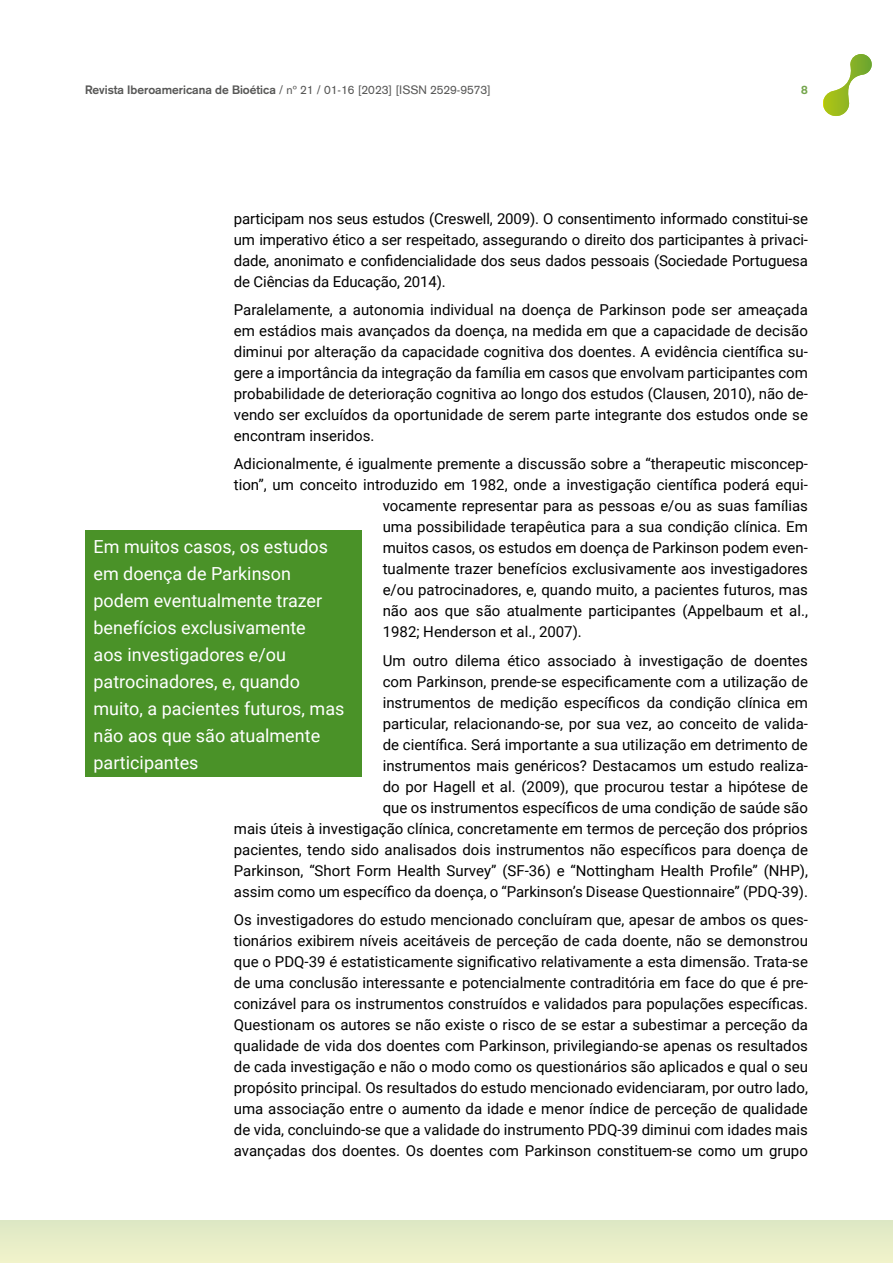
<style>
.page{position:relative;width:893px;height:1263px;background:#fff}
.page>*{position:absolute;margin:0;border:0;box-sizing:border-box;transform-origin:0 0}
.Texto_entresacado{font:18px/27px "Roboto";color:#fff}
.t1{font:15px/21px "Roboto";color:#000;text-align:justify}
.t2{font:12px "Akzidenz Grotesk";color:#575756}
.t3{font:700 12px "Akzidenz Grotesk";color:#74a54c}
.s1{font-weight:700}
</style>
<div class="page">
<div style="left:0;top:1220px;width:893px;height:43px;background:#e7edc8"></div>
<svg style="left:823px;top:54px;width:49px;height:62px"></svg>
<div style="left:85px;top:530px;width:276px;height:247px;background:#4a9228"></div>
<p class="t2" style="left:85px;top:83px;width:407px"><span class="s1">Revista Iberoamericana de Bioética</span> / nº 21 / 01-16 [2023] [ISSN 2529-9573]</p>
<p class="t3" style="left:801px;top:83px;width:8px">8</p>
<p class="t1" style="left:234px;top:207px;width:576px">participam nos seus estudos (Creswell, 2009). O consentimento informado constitui-se um imperativo ético a ser respeitado, assegurando o direito dos participantes à privaci&shy;dade, anonimato e confidencialidade dos seus dados pessoais (Sociedade Portuguesa de Ciências da Educação, 2014).</p>
<p class="t1" style="left:234px;top:299px;width:576px">Paralelamente, a autonomia individual na doença de Parkinson pode ser ameaçada em estádios mais avançados da doença, na medida em que a capacidade de decisão diminui por alteração da capacidade cognitiva dos doentes. A evidência científica su&shy;gere a importância da integração da família em casos que envolvam participantes com probabilidade de deterioração cognitiva ao longo dos estudos (Clausen, 2010), não de&shy;vendo ser excluídos da oportunidade de serem parte integrante dos estudos onde se encontram inseridos.</p>
<p class="t1" style="left:234px;top:453px;width:576px">Adicionalmente, é igualmente premente a discussão sobre a “therapeutic misconcep-</p>
<p class="t1" style="left:234px;top:474px;width:576px">tion”, um conceito introduzido em 1982, onde a investigação científica poderá equi-</p>
<p class="t1" style="left:383px;top:495px;width:427px">vocamente representar para as pessoas e/ou as suas famílias</p>
<p class="t1" style="left:383px;top:516px;width:427px">uma possibilidade terapêutica para a sua condição clínica. Em</p>
<p class="t1" style="left:383px;top:537px;width:427px">muitos casos, os estudos em doença de Parkinson podem even-</p>
<p class="t1" style="left:383px;top:558px;width:427px">tualmente trazer benefícios exclusivamente aos investigadores</p>
<p class="t1" style="left:383px;top:579px;width:427px">e/ou patrocinadores, e, quando muito, a pacientes futuros, mas</p>
<p class="t1" style="left:383px;top:600px;width:427px">não aos que são atualmente participantes (Appelbaum et al.,</p>
<p class="t1" style="left:383px;top:621px;width:201px">1982; Henderson et al., 2007).</p>
<p class="t1" style="left:234px;top:649px;width:576px;text-align:right">Um outro dilema ético associado à investigação de doentes<br>com Parkinson, prende-se especificamente com a utilização de<br>instrumentos de medição específicos da condição clínica em<br>particular, relacionando-se, por sua vez, ao conceito de valida-<br>de científica. Será importante a sua utilização em detrimento de<br>instrumentos mais genéricos? Destacamos um estudo realiza-<br>do por Hagell et al. (2009), que procurou testar a hipótese de<br>que os instrumentos específicos de uma condição de saúde são<br>mais úteis à investigação clínica, concretamente em termos de perceção dos próprios pacientes, tendo sido analisados dois instrumentos não específicos para doença de Parkinson, “Short Form Health Survey” (SF-36) e “Nottingham Health Profile” (NHP), assim como um específico da doença, o “Parkinson’s Disease Questionnaire” (PDQ-39).</p>
<p class="t1" style="left:234px;top:908px;width:576px">Os investigadores do estudo mencionado concluíram que, apesar de ambos os ques&shy;tionários exibirem níveis aceitáveis de perceção de cada doente, não se demonstrou que o PDQ-39 é estatisticamente significativo relativamente a esta dimensão. Trata-se de uma conclusão interessante e potencialmente contraditória em face do que é pre&shy;conizável para os instrumentos construídos e validados para populações específicas.<br>Questionam os autores se não existe o risco de se estar a subestimar a perceção da qualidade de vida dos doentes com Parkinson, privilegiando-se apenas os resultados de cada investigação e não o modo como os questionários são aplicados e qual o seu propósito principal. Os resultados do estudo mencionado evidenciaram, por outro lado, uma associação entre o aumento da idade e menor índice de perceção de qualidade de vida, concluindo-se que a validade do instrumento PDQ-39 diminui com idades mais avançadas dos doentes. Os doentes com Parkinson constituem-se como um grupo</p>
<p class="Texto_entresacado" style="left:94px;top:532px;width:252px">Em muitos casos, os estudos em doença de Parkinson podem eventualmente trazer benefícios exclusivamente<br>aos investigadores e/ou patrocinadores, e, quando muito, a pacientes futuros, mas não aos que são atualmente participantes</p>
</div>
